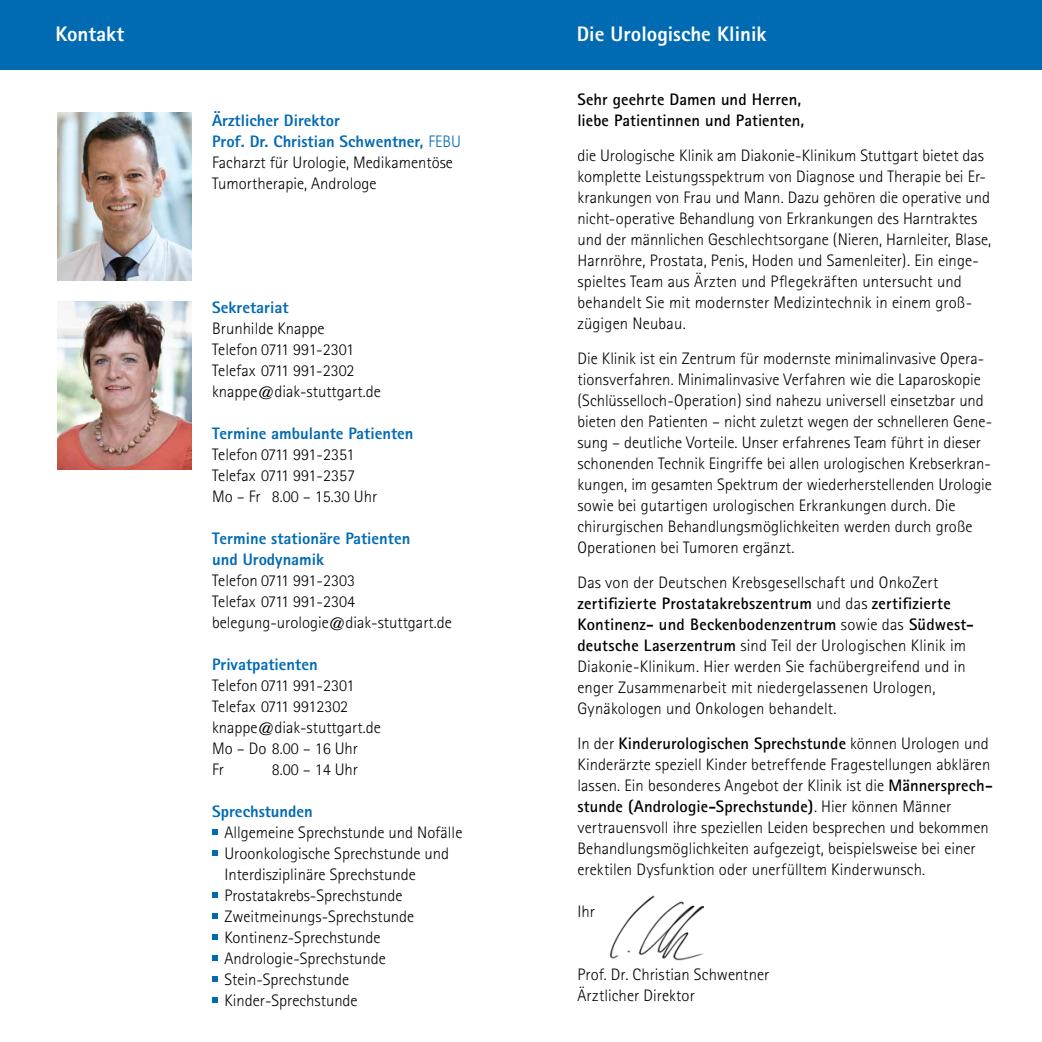
<style>
.page{position:relative;width:1042px;height:1042px;background:#fff}
.page>*{position:absolute;margin:0;border:0;box-sizing:border-box;transform-origin:0 0}
.t1{font:800 21px "Rotis Sans Serif";color:#fff}
.t2{font:300 16.62px/21px "Rotis Sans Serif";color:#000}
.t3{font:800 16.62px/21px "Rotis Sans Serif";color:#006ab3}
.t4{font:700 16.62px/21px "Rotis Sans Serif";letter-spacing:.005em;color:#000}
.s1{font-weight:800;color:#006ab3}
.s2{color:#006ab3}
.s3{font-weight:700}
</style>
<div class="page">
<div style="left:0;top:0;width:1042px;height:70px;background:#006ab3"></div>
<svg style="left:212px;top:829px;width:5px;height:6px"></svg>
<svg style="left:212px;top:850px;width:5px;height:6px"></svg>
<svg style="left:212px;top:892px;width:5px;height:6px"></svg>
<svg style="left:212px;top:913px;width:5px;height:6px"></svg>
<svg style="left:212px;top:934px;width:5px;height:6px"></svg>
<svg style="left:212px;top:955px;width:5px;height:6px"></svg>
<svg style="left:212px;top:976px;width:5px;height:6px"></svg>
<svg style="left:212px;top:997px;width:5px;height:6px"></svg>
<img style="left:57px;top:113px;width:134px;height:168px">
<img style="left:57px;top:302px;width:134px;height:168px">
<img style="left:609px;top:895px;width:95px;height:65px">
<p class="t1" style="left:55px;top:21px;width:70px">Kontakt</p>
<p class="t2" style="left:212px;top:110px;width:250px"><span class="s1">Ärztlicher Direktor<br>Prof. Dr. Christian Schwentner,</span> <span class="s2">FEBU<br></span>Facharzt für Urologie, Medikamentöse<br>Tumortherapie, Androloge</p>
<p class="t3" style="left:212px;top:297px;width:78px">Sekretariat</p>
<p class="t2" style="left:212px;top:318px;width:170px">Brunhilde Knappe<br>Telefon 0711 991-2301<br>Telefax 0711 991-2302 knappe@diak-stuttgart.de</p>
<p class="t3" style="left:212px;top:423px;width:203px">Termine ambulante Patienten</p>
<p class="t2" style="left:212px;top:444px;width:167px">Telefon 0711 991-2351<br>Telefax 0711 991-2357<br>Mo – Fr 8.00 – 15.30 Uhr</p>
<p class="t3" style="left:212px;top:528px;width:200px">Termine stationäre Patienten und Urodynamik</p>
<p class="t2" style="left:212px;top:570px;width:241px">Telefon 0711 991-2303<br>Telefax 0711 991-2304 belegung-urologie@diak-stuttgart.de</p>
<p class="t3" style="left:212px;top:654px;width:107px">Privatpatienten</p>
<p class="t2" style="left:212px;top:675px;width:170px">Telefon 0711 991-2301<br>Telefax 0711 9912302 knappe@diak-stuttgart.de<br>Mo – Do 8.00 – 16 Uhr<br>Fr</p>
<p class="t2" style="left:272px;top:759px;width:88px">8.00 – 14 Uhr</p>
<p class="t3" style="left:212px;top:801px;width:102px">Sprechstunden</p>
<p class="t2" style="left:224px;top:822px;width:239px">Allgemeine Sprechstunde und Nofälle<br>Uroonkologische Sprechstunde und<br>Interdisziplinäre Sprechstunde<br>Prostatakrebs-Sprechstunde<br>Zweitmeinungs-Sprechstunde<br>Kontinenz-Sprechstunde<br>Andrologie-Sprechstunde<br>Stein-Sprechstunde<br>Kinder-Sprechstunde</p>
<p class="t1" style="left:577px;top:21px;width:191px">Die Urologische Klinik</p>
<p class="t4" style="left:577px;top:88px;width:228px">Sehr geehrte Damen und Herren, liebe Patientinnen und Patienten,</p>
<p class="t2" style="left:577px;top:145px;width:415px">die Urologische Klinik am Diakonie-Klinikum Stuttgart bietet das komplette Leistungsspektrum von Diagnose und Therapie bei Er&shy;krankungen von Frau und Mann. Dazu gehören die operative und nicht-operative Behandlung von Erkrankungen des Harntraktes und der männlichen Geschlechtsorgane (Nieren, Harnleiter, Blase, Harnröhre, Prostata, Penis, Hoden und Samenleiter). Ein einge&shy;spieltes Team aus Ärzten und Pflegekräften untersucht und behandelt Sie mit modernster Medizintechnik in einem groß&shy;zügigen Neubau.</p>
<p class="t2" style="left:577px;top:348px;width:416px">Die Klinik ist ein Zentrum für modernste minimalinvasive Opera&shy;tionsverfahren. Minimalinvasive Verfahren wie die Laparoskopie (Schlüsselloch-Operation) sind nahezu universell einsetzbar und bieten den Patienten – nicht zuletzt wegen der schnelleren Gene&shy;sung – deutliche Vorteile. Unser erfahrenes Team führt in dieser schonenden Technik Eingriffe bei allen urologischen Krebserkran&shy;kungen, im gesamten Spektrum der wiederherstellenden Urologie sowie bei gutartigen urologischen Erkrankungen durch. Die chirurgischen Behandlungsmöglichkeiten werden durch große Operationen bei Tumoren ergänzt.</p>
<p class="t2" style="left:577px;top:572px;width:398px">Das von der Deutschen Krebsgesellschaft und OnkoZert <span class="s3">zertifizierte Prostatakrebszentrum</span> und das <span class="s3">zertifizierte Kontinenz- und Beckenbodenzentrum</span> sowie das <span class="s3">Südwest&shy;deutsche Laserzentrum</span> sind Teil der Urologischen Klinik im Diakonie-Klinikum. Hier werden Sie fachübergreifend und in enger Zusammenarbeit mit niedergelassenen Urologen, Gynäkologen und Onkologen behandelt.</p>
<p class="t2" style="left:577px;top:733px;width:417px">In der <span class="s3">Kinderurologischen Sprechstunde</span> können Urologen und Kinderärzte speziell Kinder betreffende Fragestellungen abklären lassen. Ein besonderes Angebot der Klinik ist die <span class="s3">Männersprech&shy;stunde (Andrologie-Sprechstunde)</span>. Hier können Männer vertrauensvoll ihre speziellen Leiden besprechen und bekommen Behandlungsmöglichkeiten aufgezeigt, beispielsweise bei einer erektilen Dysfunktion oder unerfülltem Kinderwunsch.</p>
<p class="t2" style="left:577px;top:901px;width:19px">Ihr</p>
<p class="t2" style="left:577px;top:964px;width:193px">Prof. Dr. Christian Schwentner<br>Ärztlicher Direktor</p>
</div>
